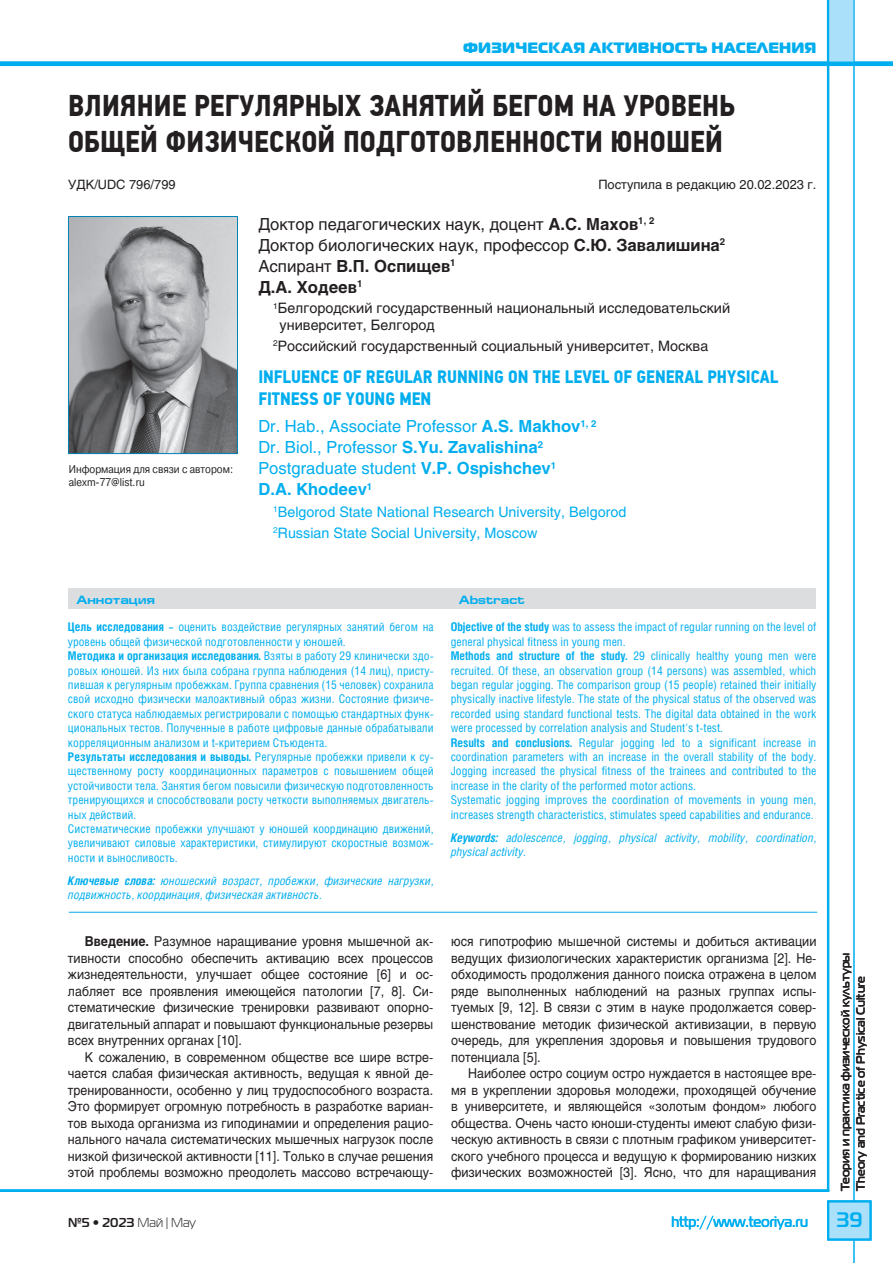
<style>
.page{position:relative;width:893px;height:1263px;background:#fff}
.page>*{position:absolute;margin:0;border:0;box-sizing:border-box;transform-origin:0 0}
.t1{font:700 30px/36px "PF Din Text Cond Pro";letter-spacing:.005em;color:#231f20}
.t2{font:700 21px "Magistral C";color:#00aeef}
.t3{font:700 18px/21.6px "PF Din Text Cond Pro";color:#00aeef}
.t4{font:16.5px/21px "Helios";color:#231f20}
.t5{font:16.5px/21px "Helios";color:#00aeef}
.t6{font:15px "Magistral Black C";letter-spacing:.015em;color:#00aeef}
.t7{font:700 15px "Magistral C";color:#00aeef;scale:.92 1}
.t8{font:14.25px/16.5px "Helios";color:#231f20}
.t9{font:14.25px/21.3px "Helios";color:#00aeef}
.t10{font:13.5px/16.5px "Helios";color:#231f20;text-align:justify;scale:.92 1}
.t11{font:700 12.9px "Magistral C";color:#231f20}
.t12{font:12.75px "Helios";color:#231f20}
.t13{font:12px/14.4px "Helios Cond";color:#00aeef}
.t14{font:italic 12px/14.4px "Helios Cond";color:#00aeef}
.t15{font:700 12px/15.5px "Magistral C";color:#231f20}
.t16{font:700 12px "Europe Ext";color:#00aeef;scale:.92 1}
.t17{font:11.25px/13.5px "Pragmatica C";color:#231f20;scale:.88 1}
.s1{font-weight:700}
.s2{font-weight:400}
</style>
<div class="page">
<div style="left:828px;top:0;width:26px;height:64px;background:#aae0f9"></div>
<hr style="left:0;top:62px;width:893px;height:4px;background:#00aeef">
<hr style="left:827px;top:0;width:2px;height:1191px;background:#00aeef">
<hr style="left:854px;top:0;width:1px;height:1263px;background:#00aeef">
<div style="left:827px;top:1200px;width:45px;height:40px;background:#aae0f9;border:2px solid #00aeef"></div>
<hr style="left:0;top:1189px;width:829px;height:3px;background:#00aeef">
<hr style="left:69px;top:912px;width:748px;height:1px;background:#00aeef">
<div style="left:68px;top:589px;width:748px;height:20px;background:#dcdddf"></div>
<img style="left:70px;top:218px;width:166px;height:234px">
<div style="left:68px;top:216px;width:170px;height:238px;border:1px solid #0083b6"></div>
<svg style="left:672px;top:1216px;width:135px;height:13px"></svg>
<p class="t6" style="left:463px;top:38px;width:355px">ФИЗИЧЕСКАЯ АКТИВНОСТЬ НАСЕЛЕНИЯ</p>
<h1 class="t1" style="left:68px;top:88px;width:668px">ВЛИЯНИЕ РЕГУЛЯРНЫХ ЗАНЯТИЙ БЕГОМ НА УРОВЕНЬ<br>ОБЩЕЙ ФИЗИЧЕСКОЙ ПОДГОТОВЛЕННОСТИ ЮНОШЕЙ</h1>
<p class="t12" style="left:68px;top:177px;width:109px">УДК/UDC 796/799</p>
<p class="t12" style="left:598px;top:177px;width:220px">Поступила в редакцию 20.02.2023 г.</p>
<p class="t17" style="left:69px;top:462px;width:188px">Информация для связи с автором: alexm-77@list.ru</p>
<h3 class="t4" style="left:258px;top:213px;width:468px">Доктор педагогических наук, доцент <span class="s1">А.С. Махов</span><sup>1,</sup> <sup>2<br></sup>Доктор биологических наук, профессор <span class="s1">С.Ю. Завалишина</span><sup>2<br></sup>Аспирант <span class="s1">В.П. Оспищев</span><sup>1<br></sup><span class="s1">Д.А. Ходеев</span><sup>1</sup></h3>
<p class="t8" style="left:280px;top:300px;width:452px;text-indent:-6px"><sup>1</sup>Белгородский государственный национальный исследовательский университет, Белгород</p>
<p class="t8" style="left:273px;top:337px;width:437px"><sup>2</sup>Российский государственный социальный университет, Москва</p>
<h3 class="t3" style="left:258px;top:367px;width:522px">INFLUENCE OF REGULAR RUNNING ON THE LEVEL OF GENERAL PHYSICAL<br>FITNESS OF YOUNG MEN</h3>
<h3 class="t5" style="left:258px;top:416px;width:340px">Dr. Hab., Associate Professor <span class="s1">A.S. Makhov</span><sup>1,</sup> <sup>2<br></sup>Dr. Biol., Professor <span class="s1">S.Yu. Zavalishina</span><sup>2<br></sup>Postgraduate student <span class="s1">V.P. Ospishchev</span><sup>1<br></sup><span class="s1">D.A. Khodeev</span><sup>1</sup></h3>
<p class="t9" style="left:273px;top:501px;width:355px"><sup>1</sup>Belgorod State National Research University, Belgorod<br><sup>2</sup>Russian State Social University, Moscow</p>
<p class="t16" style="left:76px;top:593px;width:87px">Аннотация</p>
<p class="t16" style="left:459px;top:593px;width:73px">Abstract</p>
<p class="t13" style="left:68px;top:620px;width:367px"><span class="s1">Цель исследования –</span> оценить воздействие регулярных занятий бегом на уровень общей физической подготовленности у юношей.<br><span class="s1">Методика и организация исследования.</span> Взяты в работу 29 клинически здо&shy;ровых юношей. Из них была собрана группа наблюдения (14 лиц), присту&shy;пившая к регулярным пробежкам. Группа сравнения (15 человек) сохранила свой исходно физически малоактивный образ жизни. Состояние физиче&shy;ского статуса наблюдаемых регистрировали с помощью стандартных функ&shy;циональных тестов. Полученные в работе цифровые данные обрабатывали корреляционным анализом и t-критерием Стъюдента.<br><span class="s1">Результаты исследования и выводы.</span> Регулярные пробежки привели к су&shy;щественному росту координационных параметров с повышением общей устойчивости тела. Занятия бегом повысили физическую подготовленность тренирующихся и способствовали росту четкости выполняемых двигатель&shy;ных действий.<br>Систематические пробежки улучшают у юношей координацию движений, увеличивают силовые характеристики, стимулируют скоростные возмож&shy;ности и выносливость.</p>
<p class="t14" style="left:68px;top:873px;width:367px"><span class="s1">Ключевые слова:</span> юношеский возраст, пробежки, физические нагрузки, подвижность, координация, физическая активность.</p>
<p class="t13" style="left:451px;top:620px;width:367px"><span class="s1">Objective of the study</span> was to assess the impact of regular running on the level of general physical fitness in young men.<br><span class="s1">Methods and structure of the study.</span> 29 clinically healthy young men were recruited. Of these, an observation group (14 persons) was assembled, which began regular jogging. The comparison group (15 people) retained their initially physically inactive lifestyle. The state of the physical status of the observed was recorded using standard functional tests. The digital data obtained in the work were processed by correlation analysis and Student's t-test.<br><span class="s1">Results and conclusions.</span> Regular jogging led to a significant increase in coordination parameters with an increase in the overall stability of the body.<br>Jogging increased the physical fitness of the trainees and contributed to the increase in the clarity of the performed motor actions.<br>Systematic jogging improves the coordination of movements in young men, increases strength characteristics, stimulates speed capabilities and endurance.</p>
<p class="t14" style="left:451px;top:830px;width:367px"><span class="s1">Keywords:</span> adolescence, jogging, physical activity, mobility, coordination, physical activity.</p>
<p class="t10" style="left:68px;top:933px;width:398px;text-indent:17px"><span class="s1">Введение.</span> Разумное наращивание уровня мышечной ак&shy;тивности способно обеспечить активацию всех процессов жизнедеятельности, улучшает общее состояние [6] и ос&shy;лабляет все проявления имеющейся патологии [7, 8]. Си&shy;стематические физические тренировки развивают опорно&shy;двигательный аппарат и повышают функциональные резервы всех внутренних органах [10].</p>
<p class="t10" style="left:68px;top:1048px;width:398px;text-indent:17px">К сожалению, в современном обществе все шире встре&shy;чается слабая физическая активность, ведущая к явной де&shy;тренированности, особенно у лиц трудоспособного возраста.<br>Это формирует огромную потребность в разработке вариан&shy;тов выхода организма из гиподинамии и определения рацио&shy;нального начала систематических мышечных нагрузок после низкой физической активности [11]. Только в случае решения этой проблемы возможно преодолеть массово встречающу-</p>
<p class="t10" style="left:451px;top:933px;width:398px">юся гипотрофию мышечной системы и добиться активации ведущих физиологических характеристик организма [2]. Не&shy;обходимость продолжения данного поиска отражена в целом ряде выполненных наблюдений на разных группах испы&shy;туемых [9, 12]. В связи с этим в науке продолжается совер&shy;шенствование методик физической активизации, в первую очередь, для укрепления здоровья и повышения трудового потенциала [5].</p>
<p class="t10" style="left:451px;top:1065px;width:398px;text-indent:17px">Наиболее остро социум остро нуждается в настоящее вре&shy;мя в укреплении здоровья молодежи, проходящей обучение в университете, и являющейся «золотым фондом» любого общества. Очень часто юноши-студенты имеют слабую физи&shy;ческую активность в связи с плотным графиком университет&shy;ского учебного процесса и ведущую к формированию низких физических возможностей [3]. Ясно, что для наращивания</p>
<p class="t7" style="left:671px;top:1212px;width:150px">http://www.teoriya.ru</p>
<p class="t15" style="left:837px;top:1191px;width:239px;rotate:-90deg">Теория и практика физической культуры<br>Theory and Practice of Physical Culture</p>
<p class="t11" style="left:68px;top:1214px;width:129px">№5 • 2023 <span class="s2">Май | May</span></p>
<h2 class="t2" style="left:836px;top:1207px;width:27px">39</h2>
</div>
